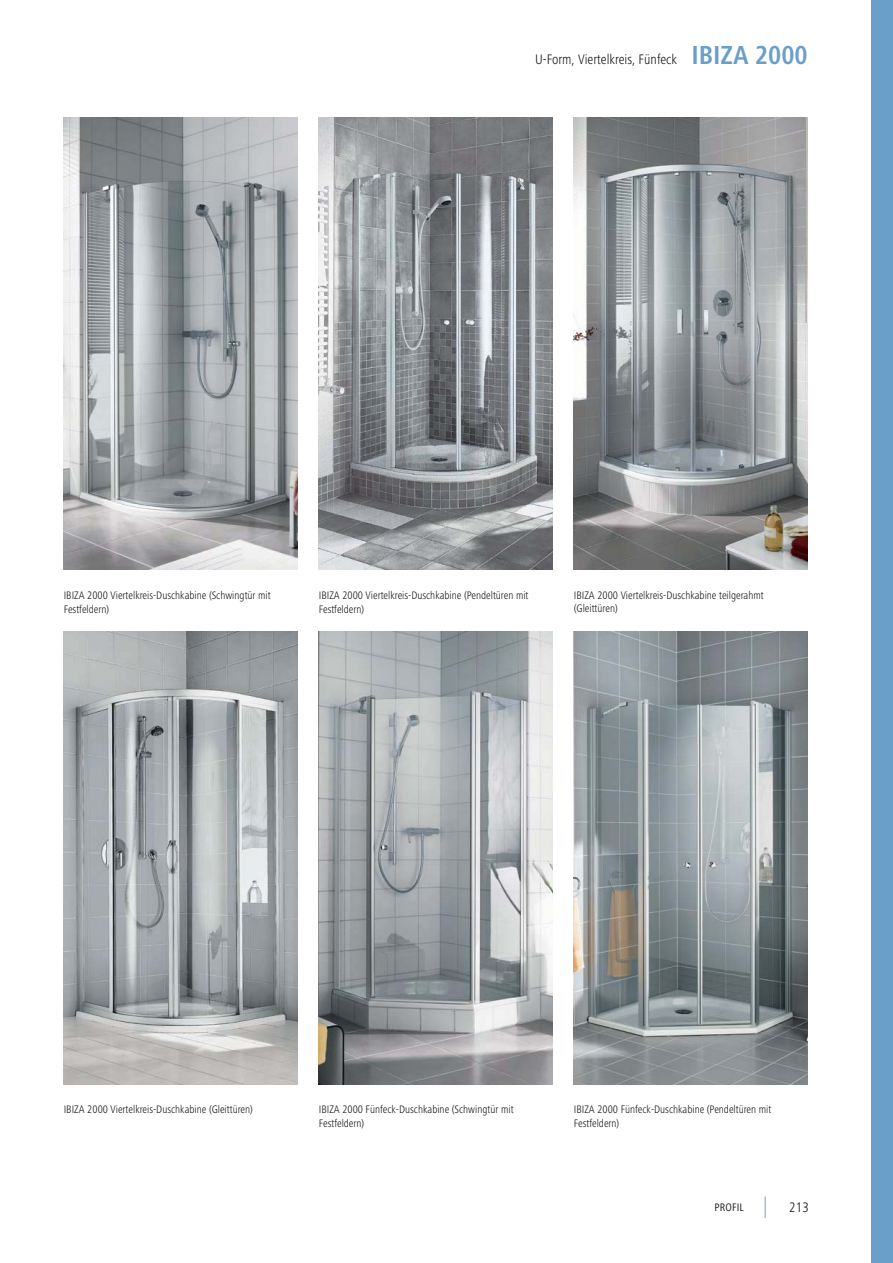
<style>
.page{position:relative;width:893px;height:1263px;background:#fff}
.page>*{position:absolute;margin:0;border:0;box-sizing:border-box;transform-origin:0 0}
.t1{font:300 condensed 14.25px "Frutiger Next LTW1 G";color:#111214}
.t2{font:300 condensed 11.25px/13.5px "Frutiger Next LTW1 G";color:#111214}
.t3{font:condensed 11.25px "Frutiger Next LTW1 G";letter-spacing:.015em;color:#111214}
.s1{font-weight:700;font-size:27px;color:#6a9fca}
</style>
<div class="page">
<div style="left:871px;top:0;width:22px;height:1263px;background:#6a9fca"></div>
<svg style="left:765px;top:1197px;width:1px;height:21px"></svg>
<img style="left:64px;top:631px;width:234px;height:453px">
<img style="left:319px;top:631px;width:234px;height:453px">
<img style="left:574px;top:631px;width:234px;height:453px">
<img style="left:574px;top:117px;width:234px;height:453px">
<img style="left:319px;top:117px;width:234px;height:453px">
<img style="left:64px;top:117px;width:234px;height:453px">
<p class="t1" style="left:535px;top:53px;width:274px">U-Form, Viertelkreis, Fünfeck <span class="s1">IBIZA 2000</span></p>
<p class="t2" style="left:64px;top:589px;width:208px">IBIZA 2000 Viertelkreis-Duschkabine (Schwingtür mit<br>Festfeldern)</p>
<p class="t2" style="left:319px;top:589px;width:211px">IBIZA 2000 Viertelkreis-Duschkabine (Pendeltüren mit<br>Festfeldern)</p>
<p class="t2" style="left:574px;top:589px;width:191px">IBIZA 2000 Viertelkreis-Duschkabine teilgerahmt (Gleittüren)</p>
<p class="t2" style="left:64px;top:1104px;width:191px">IBIZA 2000 Viertelkreis-Duschkabine (Gleittüren)</p>
<p class="t2" style="left:319px;top:1104px;width:196px">IBIZA 2000 Fünfeck-Duschkabine (Schwingtür mit<br>Festfeldern)</p>
<p class="t2" style="left:574px;top:1104px;width:199px">IBIZA 2000 Fünfeck-Dusch kabine (Pendeltüren mit<br>Festfeldern)</p>
<p class="t3" style="left:714px;top:1201px;width:31px">PROFIL</p>
<p class="t1" style="left:789px;top:1201px;width:21px">213</p>
</div>
